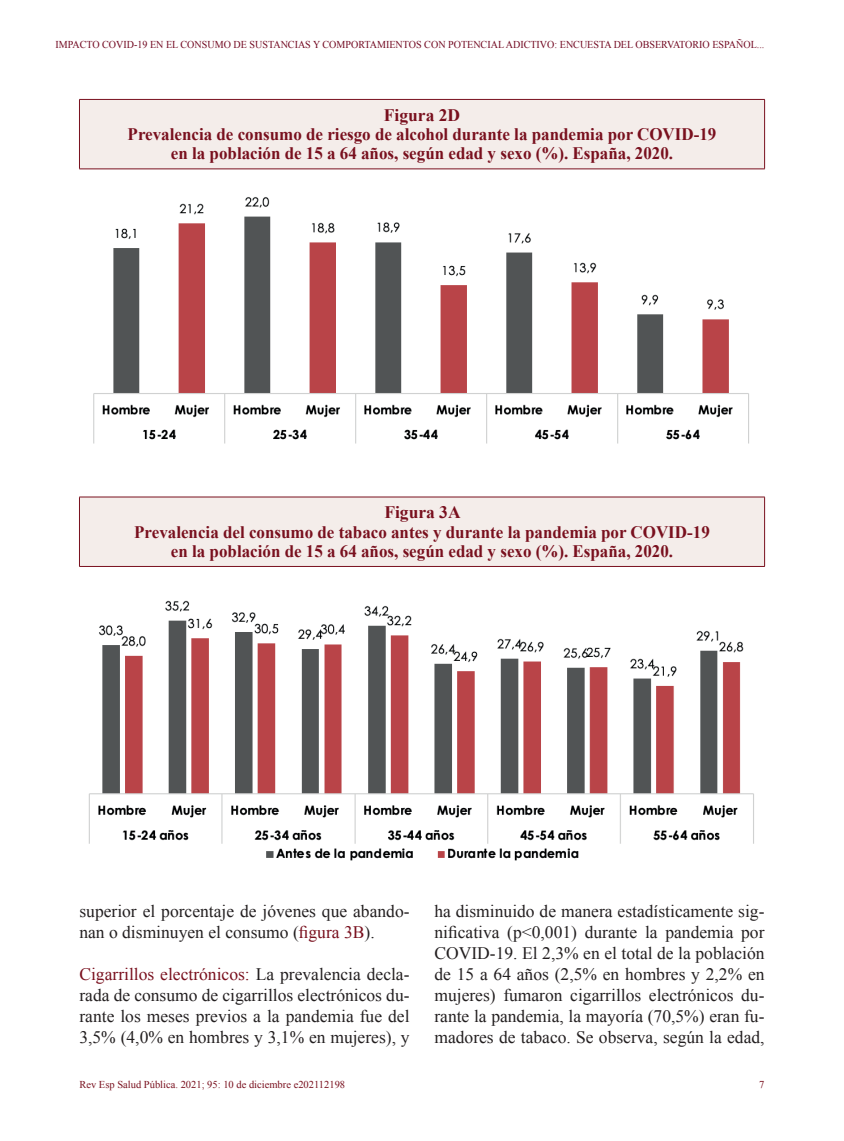
<style>
.page{position:relative;width:844px;height:1141px;background:#fff}
.page>*{position:absolute;margin:0;border:0;box-sizing:border-box;transform-origin:0 0}
.t1{font:17.5px/21px "Times New Roman";color:#231f20;text-align:justify}
.t2{font:700 17.5px/19.2px "Times New Roman";color:#79101e;text-align:center}
.t3{font:10.5px "Times New Roman";color:#730b23;scale:.96 1}
.t4{font:10.5px "Times New Roman";color:#79101e}
.s1{color:#79101e}
</style>
<div class="page">
<div style="left:79px;top:99px;width:685px;height:70px;background:#f4edea"></div>
<hr style="left:79px;top:100px;width:1px;height:69px;background:#79101e">
<hr style="left:764px;top:100px;width:1px;height:69px;background:#79101e">
<hr style="left:79px;top:99px;width:685px;height:1px;background:#79101e">
<hr style="left:79px;top:169px;width:685px;height:1px;background:#79101e">
<div style="left:79px;top:497px;width:685px;height:69px;background:#f4edea"></div>
<hr style="left:79px;top:497px;width:1px;height:69px;background:#79101e">
<hr style="left:764px;top:497px;width:1px;height:69px;background:#79101e">
<hr style="left:79px;top:497px;width:685px;height:1px;background:#79101e">
<hr style="left:79px;top:566px;width:685px;height:1px;background:#79101e">
<img style="left:93px;top:197px;width:656px;height:247px">
<img style="left:88px;top:600px;width:666px;height:261px">
<p class="t3" style="left:55px;top:38px;width:739px">IMPACTO COVID-19 EN EL CONSUMO DE SUSTANCIAS Y COMPORTAMIENTOS CON POTENCIAL ADICTIVO: ENCUESTA DEL OBSERVATORIO ESPAÑOL...</p>
<p class="t2" style="left:128px;top:105px;width:590px">Figura 2D<br>Prevalencia de consumo de riesgo de alcohol durante la pandemia por COVID-19 en la población de 15 a 64 años, según edad y sexo (%). España, 2020.</p>
<p class="t2" style="left:134px;top:502px;width:577px">Figura 3A<br>Prevalencia del consumo de tabaco antes y durante la pandemia por COVID-19 en la población de 15 a 64 años, según edad y sexo (%). España, 2020.</p>
<p class="t1" style="left:79px;top:901px;width:331px">superior el porcentaje de jóvenes que abando&shy;nan o disminuyen el consumo (<span class="s1">figura 3B</span>).</p>
<p class="t1" style="left:79px;top:964px;width:331px"><span class="s1">Cigarrillos electrónicos:</span> La prevalencia decla&shy;rada de consumo de cigarrillos electrónicos du&shy;rante los meses previos a la pandemia fue del 3,5% (4,0% en hombres y 3,1% en mujeres), y</p>
<p class="t1" style="left:434px;top:901px;width:331px">ha disminuido de manera estadísticamente sig&shy;nificativa (p&lt;0,001) durante la pandemia por COVID-19. El 2,3% en el total de la población de 15 a 64 años (2,5% en hombres y 2,2% en mujeres) fumaron cigarrillos electrónicos du&shy;rante la pandemia, la mayoría (70,5%) eran fu&shy;madores de tabaco. Se observa, según la edad,</p>
<p class="t4" style="left:79px;top:1077px;width:267px">Rev Esp Salud Pública. 2021; 95: 10 de diciembre e202112198</p>
<p class="t4" style="left:759px;top:1077px;width:7px">7</p>
</div>
